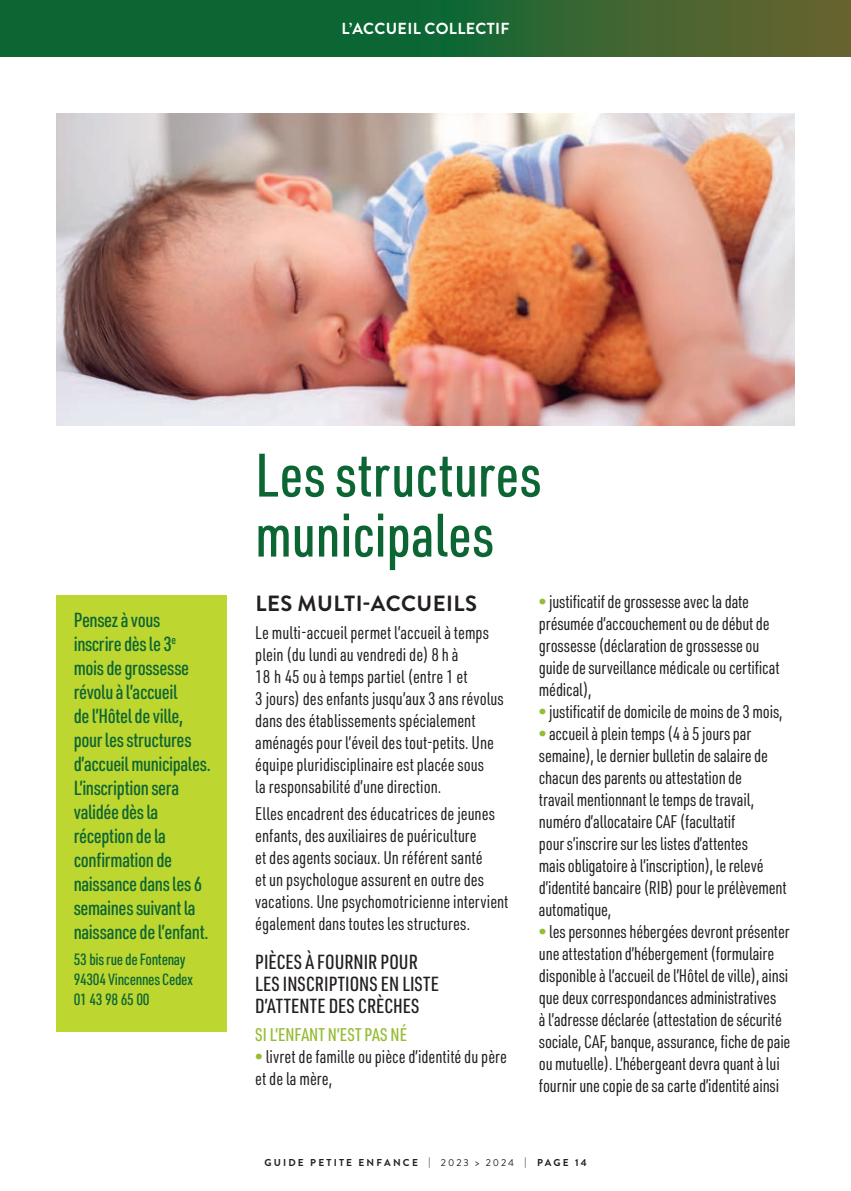
<style>
.page{position:relative;width:851px;height:1191px;background:#fff}
.page>*{position:absolute;margin:0;border:0;box-sizing:border-box;transform-origin:0 0}
.t1{font:500 60px/60px "URWDIN Cond";color:#0c6634}
.t2{font:700 22px "Brandon Grotesque";letter-spacing:.02em;color:#231f20}
.t3{font:500 20px/24px "URWDIN Cond";letter-spacing:-.02em;color:#0c6634}
.t4{font:500 20px/22px "URWDIN Cond";color:#231f20}
.t5{font:18px/22px "URWDIN Cond";letter-spacing:-.005em;color:#231f20}
.t6{font:500 18px "URWDIN Cond";color:#96bc33}
.t7{font:500 16px/20px "URWDIN Cond";letter-spacing:-.02em;color:#0c6634}
.t8{font:700 16px "Brandon Grotesque";letter-spacing:.02em;color:#fff}
.t9{font:700 10px "Brandon Grotesque";letter-spacing:.22em;color:#231f20}
.s1{color:#96bc33}
.s2{font-weight:400}
</style>
<div class="page">
<img style="left:57px;top:113px;width:737px;height:312px">
<div style="left:57px;top:595px;width:170px;height:437px;background:#bed630"></div>
<svg style="left:0;top:0;width:850px;height:57px;background:#256532"></svg>
<p class="t8" style="left:341px;top:17px;width:169px">L’ACCUEIL COLLECTIF</p>
<p class="t3" style="left:74px;top:607px;width:139px">Pensez à vous inscrire dès le 3<sup>e </sup>mois de grossesse révolu à l’accueil<br>de l’Hôtel de ville, pour les structures d’accueil municipales.<br>L’inscription sera validée dès la réception de la confirmation de naissance dans les 6 semaines suivant la naissance de l’enfant.</p>
<p class="t7" style="left:74px;top:948px;width:120px">53 bis rue de Fontenay<br>94304 Vincennes Cedex<br>01 43 98 65 00</p>
<h1 class="t1" style="left:255px;top:443px;width:287px">Les structures municipales</h1>
<p class="t2" style="left:255px;top:588px;width:223px">LES MULTI-ACCUEILS</p>
<p class="t5" style="left:255px;top:620px;width:250px">Le multi-accueil permet l’accueil à temps plein (du lundi au vendredi de) 8 h à<br>18 h 45 ou à temps partiel (entre 1 et<br>3 jours) des enfants jusqu’aux 3 ans révolus dans des établissements spécialement aménagés pour l’éveil des tout-petits. Une équipe pluridisciplinaire est placée sous<br>la responsabilité d’une direction.</p>
<p class="t5" style="left:255px;top:802px;width:255px">Elles encadrent des éducatrices de jeunes enfants, des auxiliaires de puériculture<br>et des agents sociaux. Un référent santé<br>et un psychologue assurent en outre des vacations. Une psychomotricienne intervient également dans toutes les structures.</p>
<p class="t4" style="left:255px;top:950px;width:185px">PIÈCES À FOURNIR POUR<br>LES INSCRIPTIONS EN LISTE<br>D’ATTENTE DES CRÈCHES</p>
<p class="t6" style="left:255px;top:1022px;width:153px">SI L’ENFANT N’EST PAS NÉ</p>
<p class="t5" style="left:255px;top:1045px;width:253px"><span class="s1">•</span> livret de famille ou pièce d’identité du père et de la mère,</p>
<p class="t5" style="left:539px;top:590px;width:242px"><span class="s1">•</span> justificatif de grossesse avec la date présumée d’accouchement ou de début de grossesse (déclaration de grossesse ou guidede surveillance médicaleou certificat médical),</p>
<p class="t5" style="left:539px;top:700px;width:245px"><span class="s1">•</span> justificatif de domicilede moins de 3 mois,</p>
<p class="t5" style="left:539px;top:722px;width:249px"><span class="s1">•</span> accueil à plein temps(4 à 5 jours par semaine), le dernier bulletin de salairede chacun des parentsou attestation de travailmentionnant le temps de travail, numéro d’allocataire CAF (facultatif<br>pour s’inscrire sur les listes d’attentes<br>mais obligatoire à l’inscription), le relevé d’identité bancaire (RIB) pour le prélèvement automatique,</p>
<p class="t5" style="left:539px;top:920px;width:253px"><span class="s1">•</span> les personnes hébergées devront présenter une attestation d’hébergement (formulaire disponible à l’accueil de l’Hôtel de ville), ainsi que deux correspondances administratives<br>à l’adresse déclarée (attestation de sécurité sociale, CAF, banque, assurance, fiche de paie ou mutuelle). L’hébergeant devra quant à lui fournir une copie de sa carte d’identité ainsi</p>
<p class="t9" style="left:264px;top:1155px;width:324px">GUIDE PETITE ENFANCE <span class="s2">| 2023 &gt; 2024 |</span> PAGE 14</p>
</div>
